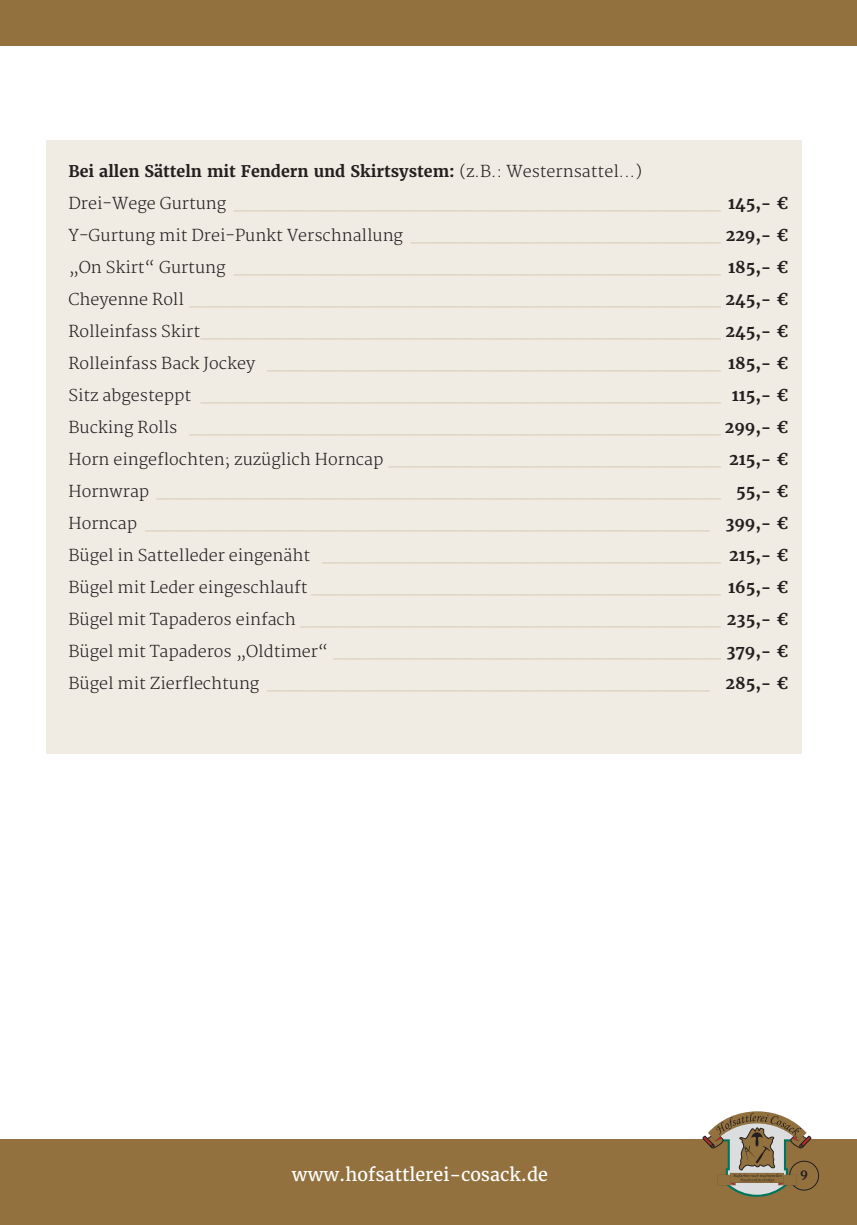
<style>
.page{position:relative;width:857px;height:1225px;background:#fff}
.page>*{position:absolute;margin:0;border:0;box-sizing:border-box;transform-origin:0 0}
.t1{font:18px "Merriweather";color:#fff}
.copy_Preis-Block{font:300 16px "Merriweather";color:#d6c8b3}
.copy_Preis-Block-2{font:300 16px "Merriweather";color:#231f20}
.H3_Preis-Block{font:700 16px "Merriweather";color:#231f20}
.t2{font:700 12px "Merriweather";color:#231f20}
.s1{font-weight:300}
.s2{color:#231f20}
.s3{font-weight:700;color:#231f20}
.s4{color:#d6c8b3}
.s5{font-weight:700}
</style>
<div class="page">
<div style="left:46px;top:140px;width:755px;height:613px;background:#f0ebe3"></div>
<div style="left:0;top:0;width:856px;height:45px;background:#92713e"></div>
<div style="left:0;top:1140px;width:856px;height:85px;background:#92713e"></div>
<div style="left:789px;top:1161px;width:29px;height:29px;border:1px solid #231f20;border-radius:50%"></div>
<div style="left:702px;top:1136px;width:10px;height:10px;border:1px solid #231f20;border-radius:2px"></div>
<div style="left:800px;top:1136px;width:10px;height:10px;border:1px solid #231f20;border-radius:2px"></div>
<svg style="left:706px;top:1111px;width:101px;height:85px"></svg>
<p class="H3_Preis-Block" style="left:68px;top:161px;width:574px">Bei allen Sätteln mit Fendern und Skirtsystem: <span class="s1">(z.B.: Westernsattel...)</span></p>
<p class="copy_Preis-Block" style="left:68px;top:194px;width:721px"><span class="s2">Drei-Wege Gurtung</span> ____________________________________________ <span class="s3">145,- €</span></p>
<p class="copy_Preis-Block-2" style="left:68px;top:226px;width:721px">Y-Gurtung mit Drei-Punkt Verschnallung <span class="s4">____________________________</span> <span class="s5">229,- €</span></p>
<p class="copy_Preis-Block" style="left:68px;top:258px;width:721px"><span class="s2">„On Skirt“ Gurtung</span> ____________________________________________ <span class="s3">185,- €</span></p>
<p class="copy_Preis-Block" style="left:68px;top:290px;width:721px"><span class="s2">Cheyenne Roll</span> ________________________________________________ <span class="s3">245,- €</span></p>
<p class="copy_Preis-Block" style="left:68px;top:322px;width:721px"><span class="s2">Rolleinfass Skirt</span>_______________________________________________ <span class="s3">245,- €</span></p>
<p class="copy_Preis-Block" style="left:68px;top:354px;width:721px"><span class="s2">Rolleinfass Back Jockey</span> _________________________________________ <span class="s3">185,- €</span></p>
<p class="copy_Preis-Block" style="left:68px;top:386px;width:721px"><span class="s2">Sitz abgesteppt</span> _______________________________________________ <span class="s3">115,- €</span></p>
<p class="copy_Preis-Block" style="left:68px;top:418px;width:721px"><span class="s2">Bucking Rolls</span> ________________________________________________ <span class="s3">299,- €</span></p>
<p class="copy_Preis-Block-2" style="left:68px;top:450px;width:721px">Horn eingeflochten; zuzüglich Horncap <span class="s4">______________________________</span> <span class="s5">215,- €</span></p>
<p class="copy_Preis-Block" style="left:68px;top:482px;width:721px"><span class="s2">Hornwrap</span> ___________________________________________________ <span class="s3">55,- €</span></p>
<p class="copy_Preis-Block" style="left:68px;top:514px;width:721px"><span class="s2">Horncap</span> ___________________________________________________ <span class="s3">399,- €</span></p>
<p class="copy_Preis-Block" style="left:68px;top:546px;width:721px"><span class="s2">Bügel in Sattelleder eingenäht</span> ____________________________________ <span class="s3">215,- €</span></p>
<p class="copy_Preis-Block" style="left:68px;top:578px;width:721px"><span class="s2">Bügel mit Leder eingeschlauft</span> _____________________________________ <span class="s3">165,- €</span></p>
<p class="copy_Preis-Block" style="left:68px;top:610px;width:721px"><span class="s2">Bügel mit Tapaderos einfach</span> ______________________________________ <span class="s3">235,- €</span></p>
<p class="copy_Preis-Block" style="left:68px;top:642px;width:721px"><span class="s2">Bügel mit Tapaderos „Oldtimer“</span> ___________________________________ <span class="s3">379,- €</span></p>
<p class="copy_Preis-Block" style="left:68px;top:674px;width:721px"><span class="s2">Bügel mit Zierflechtung</span> ________________________________________ <span class="s3">285,- €</span></p>
<p class="t1" style="left:292px;top:1163px;width:257px">www.hofsattlerei-cosack.de</p>
<p class="t2" style="left:799px;top:1166px;width:9px">9</p>
</div>
